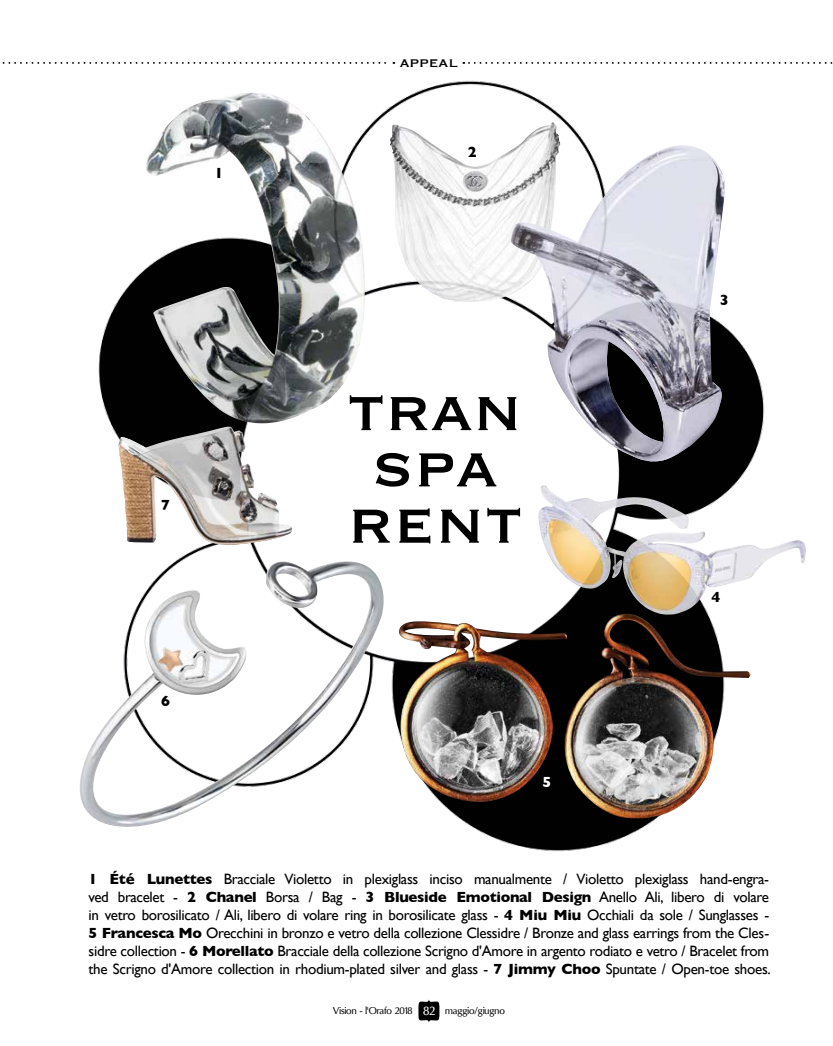
<style>
.page{position:relative;width:833px;height:1046px;background:#fff}
.page>*{position:absolute;margin:0;border:0;box-sizing:border-box;transform-origin:0 0}
.t1{font:75px/56.2px "Copperplate";color:#000;text-align:center}
.t2{font:17.5px "Copperplate";color:#000}
.t3{font:15px/18px "Gill Sans";letter-spacing:-.02em;color:#000;text-align:justify}
.t4{font:700 15px "Gill Sans";color:#000}
.t5{font:700 15px "Gill Sans";color:#fff}
.t6{font:10px "Oregon LDO Medium";color:#000}
.s1{font-weight:700}
.s2{font-size:12.5px;color:#fff}
</style>
<div class="page">
<svg style="left:418px;top:999px;width:21px;height:23px"></svg>
<svg style="left:463px;top:62px;width:370px;height:2px"></svg>
<svg style="left:2px;top:62px;width:392px;height:2px"></svg>
<img style="left:98px;top:80px;width:667px;height:772px">
<img style="left:389px;top:122px;width:173px;height:180px">
<img style="left:510px;top:145px;width:215px;height:318px">
<img style="left:547px;top:323px;width:175px;height:140px">
<img style="left:143px;top:93px;width:223px;height:330px">
<img style="left:118px;top:426px;width:176px;height:11px">
<img style="left:118px;top:437px;width:176px;height:107px">
<img style="left:79px;top:548px;width:313px;height:295px">
<img style="left:392px;top:613px;width:359px;height:211px">
<img style="left:538px;top:485px;width:268px;height:129px">
<p class="t4" style="left:214px;top:165px;width:10px">1</p>
<p class="t4" style="left:161px;top:496px;width:10px">7</p>
<p class="t4" style="left:161px;top:691px;width:10px">6</p>
<p class="t2" style="left:400px;top:54px;width:60px">appeal</p>
<p class="t4" style="left:468px;top:143px;width:10px">2</p>
<h1 class="t1" style="left:347px;top:382px;width:177px">tran spa rent</h1>
<p class="t5" style="left:542px;top:773px;width:10px">5</p>
<p class="t4" style="left:720px;top:291px;width:10px">3</p>
<p class="t4" style="left:711px;top:588px;width:10px">4</p>
<p class="t3" style="left:89px;top:869px;width:683px"><span class="s1">1 Été Lunettes</span> Bracciale Violetto in plexiglass inciso manualmente / Violetto plexiglass hand-engra&shy;ved bracelet - <span class="s1">2 Chanel</span> Borsa / Bag - <span class="s1">3 Blueside Emotional Design</span> Anello Ali, libero di volare in vetro borosilicato / Ali, libero di volare ring in borosilicate glass - <span class="s1">4 Miu Miu</span> Occhiali da sole / Sunglasses - <span class="s1">5 Francesca Mo</span> Orecchini in bronzo e vetro della collezione Clessidre / Bronze and glass earrings from the Cles&shy;sidre collection - <span class="s1">6 Morellato</span> Bracciale della collezione Scrigno d'Amore in argento rodiato e vetro / Bracelet from the Scrigno d'Amore collection in rhodium-plated silver and glass - <span class="s1">7 Jimmy Choo</span> Spuntate / Open-toe shoes.</p>
<p class="t6" style="left:333px;top:1006px;width:173px">Vision - l'Orafo 2018 <span class="s2">82</span> maggio/giugno</p>
</div>
